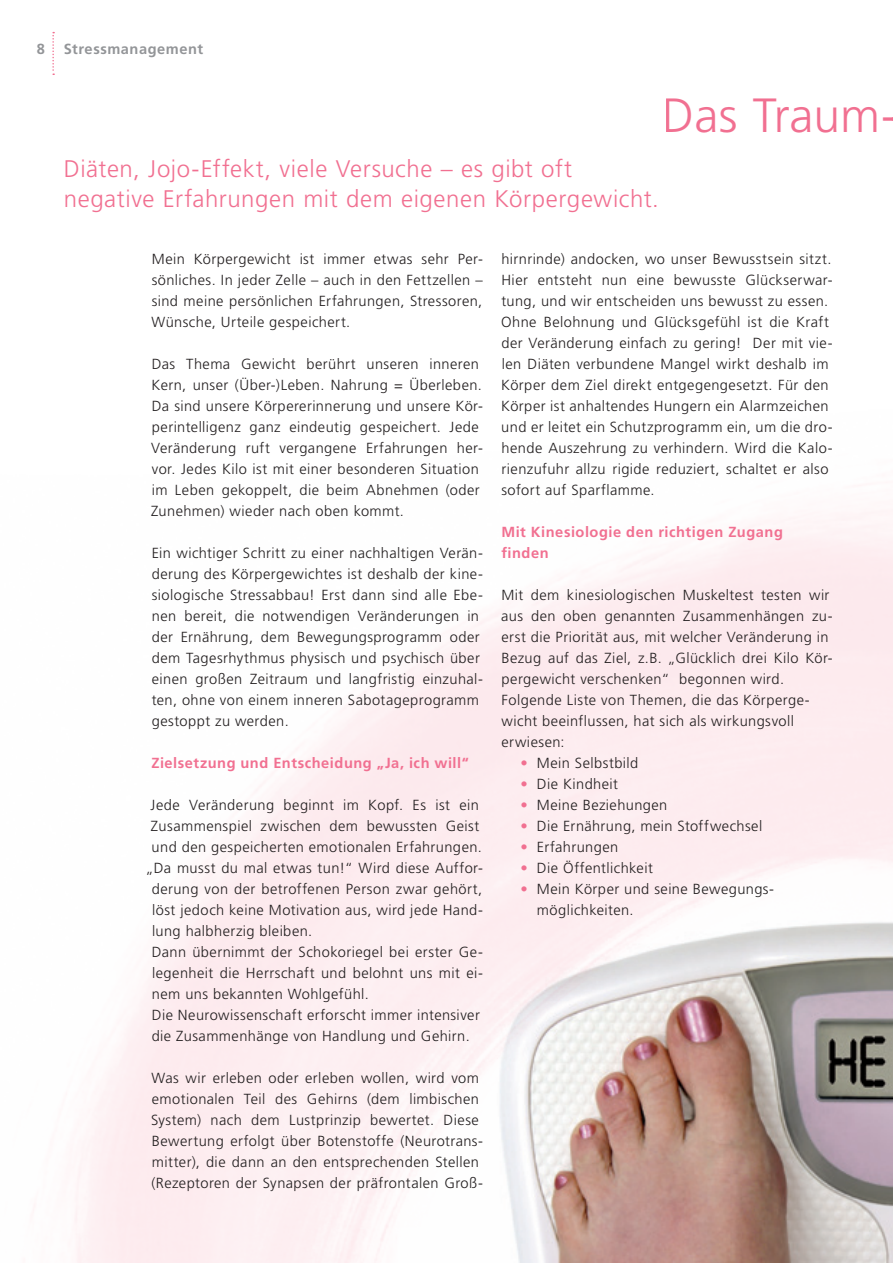
<style>
.page{position:relative;width:893px;height:1263px;background:#fff}
.page>*{position:absolute;margin:0;border:0;box-sizing:border-box;transform-origin:0 0}
.t1{font:300 48px "Frutiger LT Std";letter-spacing:-.005em;color:#f17091}
.t2{font:300 24px/30px "Frutiger LT Std";letter-spacing:.025em;color:#f17091}
.t3{font:300 14.7px/21px "Frutiger LT Std";letter-spacing:.03em;color:#231f20}
.t4{font:700 14.7px/21px "Frutiger LT Std";letter-spacing:.035em;color:#f17091}
.t5{font:700 14.7px "Frutiger LT Std";letter-spacing:.04em;color:#939598}
.s1{color:#f17091}
</style>
<div class="page">
<img style="left:75px;top:511px;width:818px;height:752px">
<svg style="left:52px;top:32px;width:2px;height:43px"></svg>
<p class="t5" style="left:37px;top:40px;width:10px">8</p>
<p class="t5" style="left:64px;top:40px;width:141px">Stressmanagement</p>
<h1 class="t1" style="left:663px;top:88px;width:236px">Das Traum-</h1>
<h2 class="t2" style="left:64px;top:154px;width:597px">Diäten, Jojo-Effekt, viele Versuche – es gibt oft negative Erfahrungen mit dem eigenen Körpergewicht.</h2>
<p class="t3" style="left:152px;top:249px;width:333px;text-align:justify">Mein Körpergewicht ist immer etwas sehr Per&shy;sönliches. In jeder Zelle – auch in den Fettzellen – sind meine persönlichen Erfahrungen, Stressoren, Wünsche, Urteile gespeichert.</p>
<p class="t3" style="left:151px;top:354px;width:333px">Das Thema Gewicht berührt unseren inneren Kern, unser (Über-)Leben. Nahrung = Überleben.<br>Da sind unsere Körpererinnerung und unsere Kör&shy;perintelligenz ganz eindeutig gespeichert. Jede Veränderung ruft vergangene Erfahrungen her&shy;vor. Jedes Kilo ist mit einer besonderen Situation im Leben gekoppelt, die beim Abnehmen (oder Zunehmen) wieder nach oben kommt.</p>
<p class="t3" style="left:152px;top:543px;width:333px">Ein wichtiger Schritt zu einer nachhaltigen Verän&shy;derung des Körpergewichtes ist deshalb der kine&shy;siologische Stressabbau! Erst dann sind alle Ebe&shy;nen bereit, die notwendigen Veränderungen in der Ernährung, dem Bewegungsprogramm oder dem Tagesrhythmus physisch und psychisch über einen großen Zeitraum und langfristig einzuhal&shy;ten, ohne von einem inneren Sabotageprogramm gestoppt zu werden.</p>
<p class="t4" style="left:151px;top:753px;width:319px">Zielsetzung und Entscheidung „Ja, ich will“</p>
<p class="t3" style="left:151px;top:795px;width:330px">Jede Veränderung beginnt im Kopf. Es ist ein</p>
<p class="t3" style="left:151px;top:816px;width:330px">Zusammenspiel zwischen dem bewussten Geist</p>
<p class="t3" style="left:152px;top:837px;width:332px">und den gespeicherten emotionalen Erfahrungen.</p>
<p class="t3" style="left:145px;top:858px;width:339px">„Da musst du mal etwas tun!“ Wird diese Auffor-</p>
<p class="t3" style="left:152px;top:879px;width:332px">derung von der betroffenen Person zwar gehört,</p>
<p class="t3" style="left:152px;top:900px;width:332px">löst jedoch keine Motivation aus, wird jede Hand-</p>
<p class="t3" style="left:152px;top:921px;width:162px">lung halbherzig bleiben.</p>
<p class="t3" style="left:152px;top:942px;width:333px">Dann übernimmt der Schokoriegel bei erster Ge-</p>
<p class="t3" style="left:152px;top:963px;width:332px">legenheit die Herrschaft und belohnt uns mit ei-</p>
<p class="t3" style="left:152px;top:984px;width:218px">nem uns bekannten Wohlgefühl.</p>
<p class="t3" style="left:152px;top:1005px;width:330px">Die Neurowissenschaft erforscht immer intensiver</p>
<p class="t3" style="left:152px;top:1026px;width:320px">die Zusammenhänge von Handlung und Gehirn.</p>
<p class="t3" style="left:151px;top:1068px;width:333px">Was wir erleben oder erleben wollen, wird vom emotionalen Teil des Gehirns (dem limbischen System) nach dem Lustprinzip bewertet. Diese Bewertung erfolgt über Botenstoffe (Neurotrans&shy;mitter), die dann an den entsprechenden Stellen (Rezeptoren der Synapsen der präfrontalen Groß-</p>
<p class="t3" style="left:501px;top:249px;width:333px">hirnrinde) andocken, wo unser Bewusstsein sitzt.<br>Hier entsteht nun eine bewusste Glückserwar&shy;tung, und wir entscheiden uns bewusst zu essen.<br>Ohne Belohnung und Glücksgefühl ist die Kraft der Veränderung einfach zu gering! Der mit vie&shy;len Diäten verbundene Mangel wirkt deshalb im Körper dem Ziel direkt entgegengesetzt. Für den Körper ist anhaltendes Hungern ein Alarmzeichen und er leitet ein Schutzprogramm ein, um die dro&shy;hende Auszehrung zu verhindern. Wird die Kalo&shy;rienzufuhr allzu rigide reduziert, schaltet er also sofort auf Sparflamme.</p>
<p class="t4" style="left:501px;top:522px;width:283px">Mit Kinesiologie den richtigen Zugang finden</p>
<p class="t3" style="left:501px;top:585px;width:333px">Mit dem kinesiologischen Muskeltest testen wir aus den oben genannten Zusammenhängen zu&shy;erst die Priorität aus, mit welcher Veränderung in Bezug auf das Ziel, z.B. „Glücklich drei Kilo Kör&shy;pergewicht verschenken“ begonnen wird.<br>Folgende Liste von Themen, die das Körperge&shy;wicht beeinflussen, hat sich als wirkungsvoll erwiesen:</p>
<p class="t3" style="left:521px;top:753px;width:119px"><span class="s1">•</span> Mein Selbstbild</p>
<p class="t3" style="left:521px;top:774px;width:99px"><span class="s1">•</span> Die Kindheit</p>
<p class="t3" style="left:521px;top:795px;width:148px"><span class="s1">•</span> Meine Beziehungen</p>
<p class="t3" style="left:521px;top:816px;width:243px"><span class="s1">•</span> Die Ernährung, mein Stoffwechsel</p>
<p class="t3" style="left:521px;top:837px;width:99px"><span class="s1">•</span> Erfahrungen</p>
<p class="t3" style="left:521px;top:858px;width:134px"><span class="s1">•</span> Die Öffentlichkeit</p>
<p class="t3" style="left:537px;top:879px;width:239px;text-indent:-16px"><span class="s1">•</span> Mein Körper und seine Bewegungs&shy;möglichkeiten.</p>
</div>
